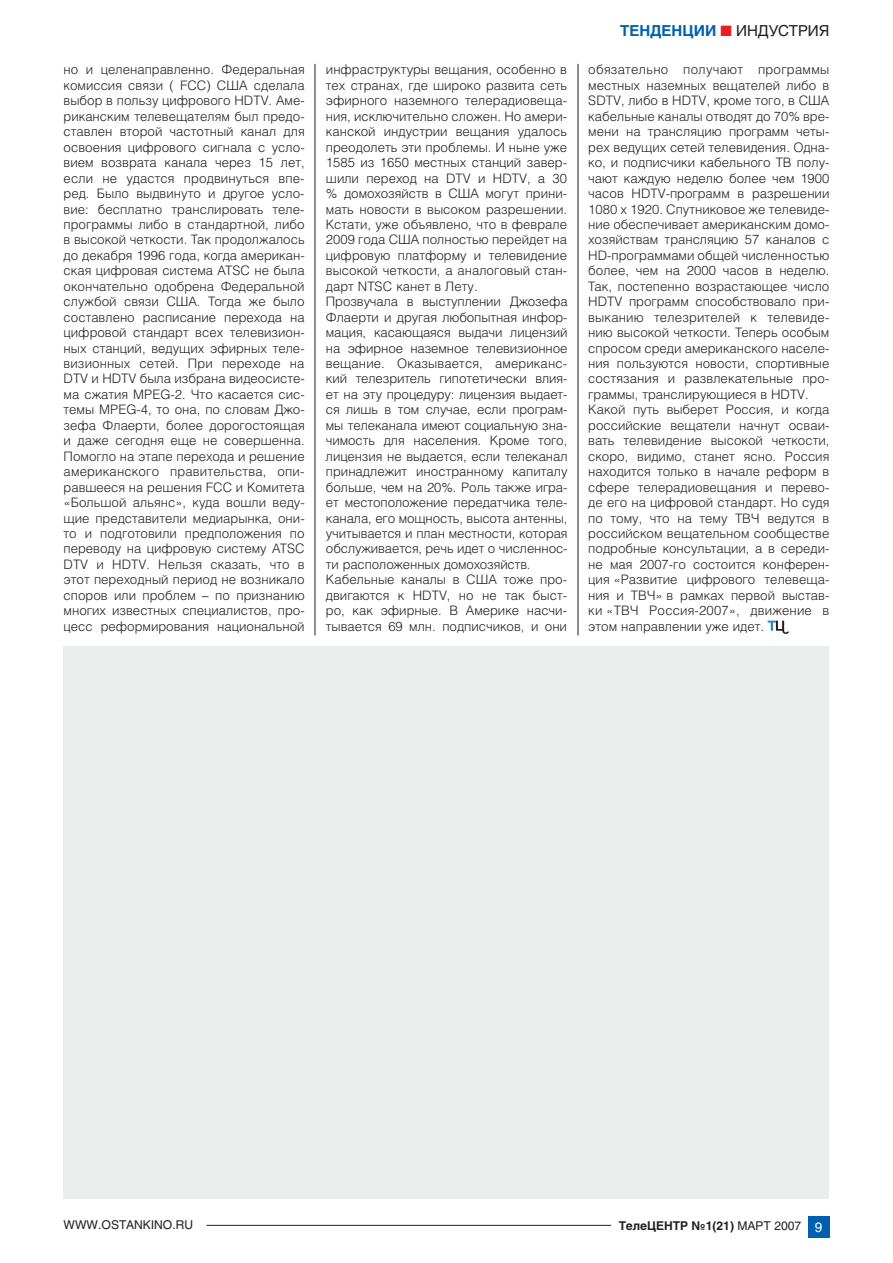
<style>
.page{position:relative;width:893px;height:1263px;background:#fff}
.page>*{position:absolute;margin:0;border:0;box-sizing:border-box;transform-origin:0 0}
.t1{font:700 15px "Helios";color:#0060af}
.t2{font:15px "Helios";color:#231f20}
.t3{font:13.5px "Helios";color:#fff}
.t4{font:300 13.05px/15.5px "Helios";color:#231f20}
.t5{font:700 12px "Helios";color:#231f20}
.t6{font:12px "Helios";letter-spacing:.005em;color:#231f20}
.s1{font-weight:400}
</style>
<div class="page">
<div style="left:808px;top:1216px;width:21px;height:21px;background:#0060af"></div>
<hr style="left:206px;top:1225px;width:405px;height:1px;background:#231f20">
<div style="left:64px;top:646px;width:765px;height:553px;background:#ebecec"></div>
<hr style="left:314px;top:64px;width:1px;height:571px;background:#231f20">
<hr style="left:577px;top:64px;width:1px;height:571px;background:#231f20">
<svg style="left:767px;top:621px;width:22px;height:13px"></svg>
<p class="t1" style="left:620px;top:22px;width:98px">ТЕНДЕНЦИИ</p>
<p class="t2" style="left:736px;top:21px;width:95px">ИНДУСТРИЯ</p>
<p class="t4" style="left:64px;top:62px;width:243px;text-align:justify">но и целенаправленно. Федеральная комиссия связи ( FCC) США сделала выбор в пользу цифрового HDTV. Аме&shy;риканским телевещателям был предо&shy;ставлен второй частотный канал для освоения цифрового сигнала с усло&shy;вием возврата канала через 15 лет, если не удастся продвинуться впе&shy;ред. Было выдвинуто и другое усло&shy;вие: бесплатно транслировать теле&shy;программы либо в стандартной, либо в высокой четкости. Так продолжалось до декабря 1996 года, когда американ&shy;ская цифровая система ATSC не была окончательно одобрена Федеральной службой связи США. Тогда же было составлено расписание перехода на цифровой стандарт всех телевизион&shy;ных станций, ведущих эфирных теле&shy;визионных сетей. При переходе на DTV и HDTV была избрана видеосисте&shy;ма сжатия MPEG-2. Что касается сис&shy;темы MPEG-4, то она, по словам Джо&shy;зефа Флаерти, более дорогостоящая и даже сегодня еще не совершенна.<br>Помогло на этапе перехода и решение американского правительства, опи&shy;равшееся на решения FCC и Комитета «Большой альянс», куда вошли веду&shy;щие представители медиарынка, они&shy;то и подготовили предположения по переводу на цифровую систему ATSC DTV и HDTV. Нельзя сказать, что в этот переходный период не возникало споров или проблем – по признанию многих известных специалистов, про&shy;цесс реформирования национальной</p>
<p class="t4" style="left:588px;top:62px;width:243px">обязательно получают программы местных наземных вещателей либо в SDTV, либо в HDTV, кроме того, в США кабельные каналы отводят до 70% вре&shy;мени на трансляцию программ четы&shy;рех ведущих сетей телевидения. Одна&shy;ко, и подписчики кабельного ТВ полу&shy;чают каждую неделю более чем 1900 часов HDTV-программ в разрешении 1080 х 1920. Спутниковое же телевиде&shy;ние обеспечивает американским домо&shy;хозяйствам трансляцию 57 каналов с HD-программами общей численностью более, чем на 2000 часов в неделю.<br>Так, постепенно возрастающее число HDTV программ способствовало при&shy;выканию телезрителей к телевиде&shy;нию высокой четкости. Теперь особым спросом среди американского населе&shy;ния пользуются новости, спортивные состязания и развлекательные про&shy;граммы, транслирующиеся в HDTV.<br>Какой путь выберет Россия, и когда российские вещатели начнут осваи&shy;вать телевидение высокой четкости, скоро, видимо, станет ясно. Россия находится только в начале реформ в сфере телерадиовещания и перево&shy;де его на цифровой стандарт. Но судя по тому, что на тему ТВЧ ведутся в российском вещательном сообществе подробные консультации, а в середи&shy;не мая 2007-го состоится конферен&shy;ция «Развитие цифрового телевеща&shy;ния и ТВЧ» в рамках первой выстав&shy;ки «ТВЧ Россия-2007», движение в этом направлении уже идет.</p>
<p class="t4" style="left:326px;top:62px;width:243px">инфраструктуры вещания, особенно в тех странах, где широко развита сеть эфирного наземного телерадиовеща&shy;ния, исключительно сложен. Но амери&shy;канской индустрии вещания удалось преодолеть эти проблемы. И ныне уже 1585 из 1650 местных станций завер&shy;шили переход на DTV и HDTV, а 30 % домохозяйств в США могут прини&shy;мать новости в высоком разрешении.<br>Кстати, уже объявлено, что в феврале 2009 года США полностью перейдет на цифровую платформу и телевидение высокой четкости, а аналоговый стан&shy;дарт NTSC канет в Лету.<br>Прозвучала в выступлении Джозефа Флаерти и другая любопытная инфор&shy;мация, касающаяся выдачи лицензий на эфирное наземное телевизионное вещание. Оказывается, американс&shy;кий телезритель гипотетически влия&shy;ет на эту процедуру: лицензия выдает&shy;ся лишь в том случае, если програм&shy;мы телеканала имеют социальную зна&shy;чимость для населения. Кроме того, лицензия не выдается, если телеканал принадлежит иностранному капиталу больше, чем на 20%. Роль также игра&shy;ет местоположение передатчика теле&shy;канала, его мощность, высота антенны, учитывается и план местности, которая обслуживается, речь идет о численнос&shy;ти расположенных домохозяйств.<br>Кабельные каналы в США тоже про&shy;двигаются к HDTV, но не так быст&shy;ро, как эфирные. В Америке насчи&shy;тывается 69 млн. подписчиков, и они</p>
<p class="t6" style="left:64px;top:1218px;width:131px">WWW.OSTANKINO.RU</p>
<p class="t3" style="left:815px;top:1219px;width:9px">9</p>
<p class="t5" style="left:618px;top:1219px;width:184px">ТелеЦЕНТР №1(21) <span class="s1">МАРТ 2007</span></p>
</div>
